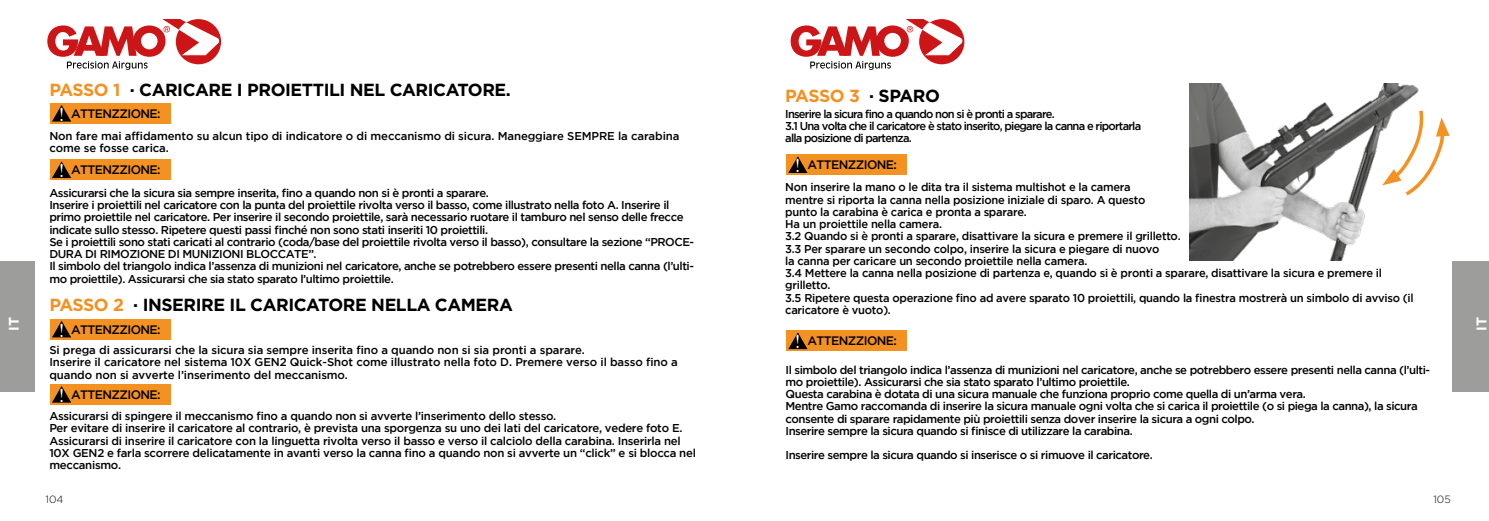
<style>
.page{position:relative;width:1489px;height:521px;background:#fff}
.page>*{position:absolute;margin:0;border:0;box-sizing:border-box;transform-origin:0 0}
.t1{font:700 17.5px "Gotham";letter-spacing:-.025em;color:#000}
.t2{font:700 17.5px "Gotham";letter-spacing:-.03em;color:#f39122}
.t3{font:700 14px "Gotham";color:#fff}
.t4{font:500 12.25px "Gotham";letter-spacing:-.05em;color:#000}
.t5{font:500 11.38px/12.2px "Gotham";letter-spacing:-.04em;color:#000}
.t6{font:500 11.38px/12.2px "Gotham";letter-spacing:-.01em;color:#000}
.t7{font:500 11.38px/12.2px "Gotham";letter-spacing:-.07em;color:#000}
.t8{font:300 10.5px "Gotham";color:#000}
.s1{color:#f39122}
.s2{color:#000}
.s3{font-family:"Times";font-weight:400;font-size:19.25px;color:#fff}
</style>
<div class="page">
<svg style="left:1425px;top:117px;width:24px;height:63px"></svg>
<img style="left:1189px;top:83px;width:236px;height:177px">
<div style="left:0;top:261px;width:35px;height:130px;background:#9d9d9c"></div>
<div style="left:1452px;top:261px;width:36px;height:130px;background:#9d9d9c"></div>
<div style="left:50px;top:103px;width:120px;height:21px;background:#f39122"></div>
<svg style="left:52px;top:105px;width:19px;height:17px"></svg>
<div style="left:50px;top:159px;width:120px;height:21px;background:#f39122"></div>
<svg style="left:52px;top:161px;width:19px;height:17px"></svg>
<div style="left:50px;top:319px;width:120px;height:21px;background:#f39122"></div>
<svg style="left:52px;top:321px;width:19px;height:17px"></svg>
<div style="left:50px;top:384px;width:120px;height:21px;background:#f39122"></div>
<svg style="left:52px;top:386px;width:19px;height:17px"></svg>
<div style="left:786px;top:154px;width:120px;height:21px;background:#f39122"></div>
<svg style="left:788px;top:156px;width:20px;height:17px"></svg>
<div style="left:786px;top:330px;width:120px;height:21px;background:#f39122"></div>
<svg style="left:788px;top:332px;width:20px;height:18px"></svg>
<svg style="left:47px;top:19px;width:172px;height:51px"></svg>
<svg style="left:790px;top:19px;width:172px;height:51px"></svg>
<h1 class="t1" style="left:49px;top:79px;width:463px"><span class="s1">PASSO 1</span> · CARICARE I PROIETTILI NEL CARICATORE.</h1>
<h1 class="t2" style="left:785px;top:86px;width:156px">PASSO 3 <span class="s2">· SPARO</span></h1>
<p class="t7" style="left:785px;top:107px;width:357px">Inserire la sicura fino a quando non si è pronti a sparare.<br>3.1 Una volta che il caricatore è stato inserito, piegare la canna e riportarla alla posizione di partenza.</p>
<p class="t5" style="left:785px;top:181px;width:629px">Non inserire la mano o le dita tra il sistema multishot e la camera<br>mentre si riporta la canna nella posizione iniziale di sparo. A questo<br>punto la carabina è carica e pronta a sparare.<br>Ha un proiettile nella camera.<br>3.2 Quando si è pronti a sparare, disattivare la sicura e premere il grilletto.<br>3.3 Per sparare un secondo colpo, inserire la sicura e piegare di nuovo<br>la canna per caricare un secondo proiettile nella camera.<br>3.4 Mettere la canna nella posizione di partenza e, quando si è pronti a sparare, disattivare la sicura e premere il grilletto.<br>3.5 Ripetere questa operazione fino ad avere sparato 10 proiettili, quando la finestra mostrerà un simbolo di avviso (il caricatore è vuoto).</p>
<p class="t4" style="left:58px;top:106px;width:104px"><span class="s3">!</span> ATTENZZIONE:</p>
<p class="t6" style="left:49px;top:129px;width:631px">Non fare mai affidamento su alcun tipo di indicatore o di meccanismo di sicura. Maneggiare SEMPRE la carabina come se fosse carica.</p>
<p class="t4" style="left:794px;top:158px;width:104px"><span class="s3">!</span> ATTENZZIONE:</p>
<p class="t4" style="left:58px;top:163px;width:104px"><span class="s3">!</span> ATTENZZIONE:</p>
<p class="t5" style="left:49px;top:186px;width:646px">Assicurarsi che la sicura sia sempre inserita, fino a quando non si è pronti a sparare.<br>Inserire i proiettili nel caricatore con la punta del proiettile rivolta verso il basso, come illustrato nella foto A. Inserire il primo proiettile nel caricatore. Per inserire il secondo proiettile, sarà necessario ruotare il tamburo nel senso delle frecce indicate sullo stesso. Ripetere questi passi finché non sono stati inseriti 10 proiettili.<br>Se i proiettili sono stati caricati al contrario (coda/base del proiettile rivolta verso il basso), consultare la sezione “PROCE-DURA DI RIMOZIONE DI MUNIZIONI BLOCCATE”.<br>Il simbolo del triangolo indica l’assenza di munizioni nel caricatore, anche se potrebbero essere presenti nella canna (l’ulti&shy;mo proiettile). Assicurarsi che sia stato sparato l’ultimo proiettile.</p>
<h1 class="t1" style="left:49px;top:294px;width:465px"><span class="s1">PASSO 2</span> · INSERIRE IL CARICATORE NELLA CAMERA</h1>
<p class="t6" style="left:49px;top:344px;width:630px">Si prega di assicurarsi che la sicura sia sempre inserita fino a quando non si sia pronti a sparare.<br>Inserire il caricatore nel sistema 10X GEN2 Quick-Shot come illustrato nella foto D. Premere verso il basso fino a quando non si avverte l’inserimento del meccanismo.</p>
<p class="t5" style="left:49px;top:410px;width:648px">Assicurarsi di spingere il meccanismo fino a quando non si avverte l’inserimento dello stesso.<br>Per evitare di inserire il caricatore al contrario, è prevista una sporgenza su uno dei lati del caricatore, vedere foto E.<br>Assicurarsi di inserire il caricatore con la linguetta rivolta verso il basso e verso il calciolo della carabina. Inserirla nel 10X GEN2 e farla scorrere delicatamente in avanti verso la canna fino a quando non si avverte un “click” e si blocca nel meccanismo.</p>
<p class="t3" style="left:6px;top:331px;width:15px;rotate:-90deg">IT</p>
<p class="t3" style="left:1473px;top:331px;width:15px;rotate:-90deg">IT</p>
<p class="t4" style="left:58px;top:322px;width:104px"><span class="s3">!</span> ATTENZZIONE:</p>
<p class="t4" style="left:794px;top:334px;width:104px"><span class="s3">!</span> ATTENZZIONE:</p>
<p class="t5" style="left:785px;top:363px;width:646px">Il simbolo del triangolo indica l’assenza di munizioni nel caricatore, anche se potrebbero essere presenti nella canna (l’ulti&shy;mo proiettile). Assicurarsi che sia stato sparato l’ultimo proiettile.<br>Questa carabina è dotata di una sicura manuale che funziona proprio come quella di un’arma vera.<br>Mentre Gamo raccomanda di inserire la sicura manuale ogni volta che si carica il proiettile (o si piega la canna), la sicura consente di sparare rapidamente più proiettili senza dover inserire la sicura a ogni colpo.<br>Inserire sempre la sicura quando si finisce di utilizzare la carabina.</p>
<p class="t5" style="left:785px;top:449px;width:369px">Inserire sempre la sicura quando si inserisce o si rimuove il caricatore.</p>
<p class="t4" style="left:58px;top:387px;width:104px"><span class="s3">!</span> ATTENZZIONE:</p>
<p class="t8" style="left:46px;top:494px;width:19px">104</p>
<p class="t8" style="left:1433px;top:494px;width:19px">105</p>
</div>
